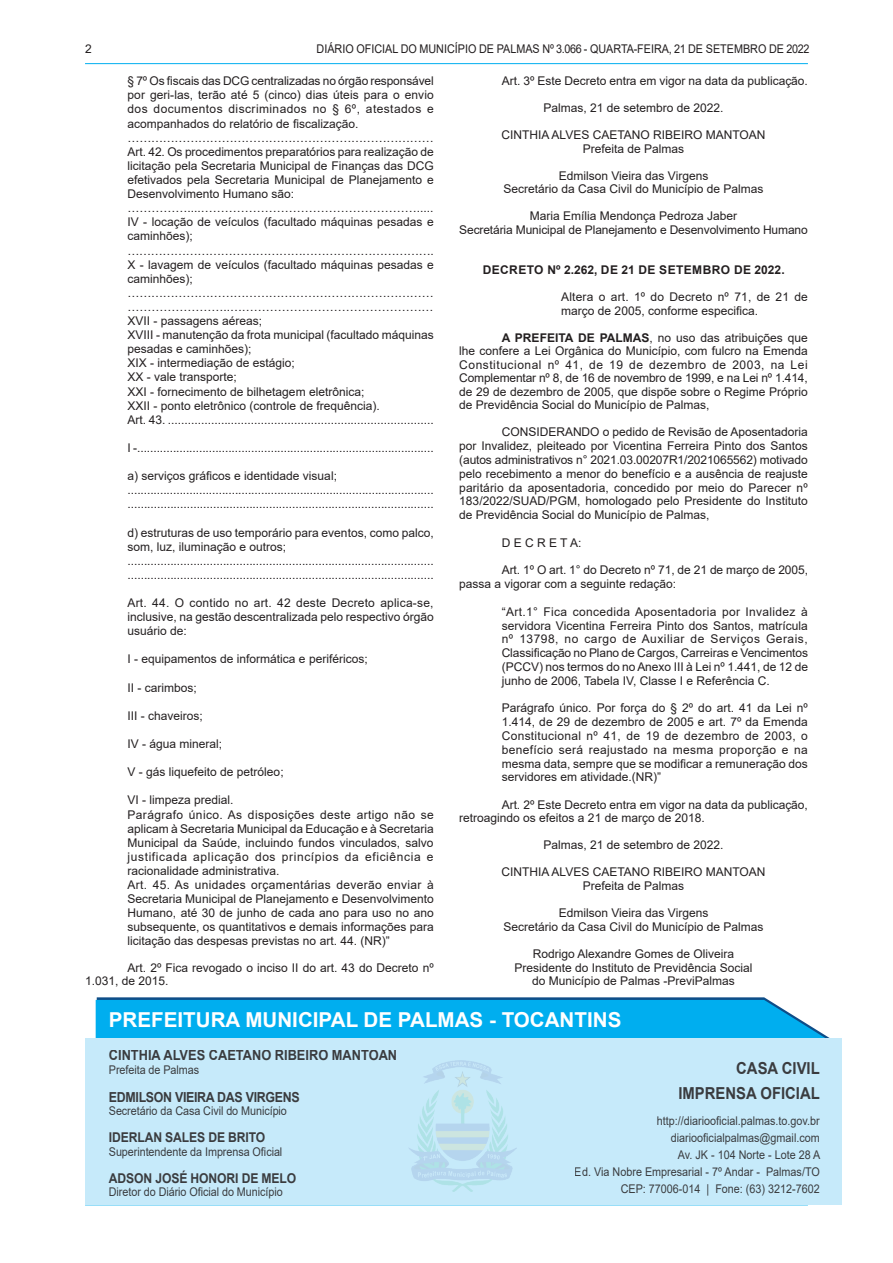
<style>
.page{position:relative;width:893px;height:1263px;background:#fff}
.page>*{position:absolute;margin:0;border:0;box-sizing:border-box;transform-origin:0 0}
.t1{font:700 20.55px "Arial";color:#fff}
.t2{font:700 16.5px/25.7px "Arial";color:#231f20;text-align:right;scale:.9 1}
.t3{font:700 14.25px "Arial";color:#231f20;scale:.9 1}
.t4{font:700 13.8px "Arial";letter-spacing:-.025em;color:#231f20;scale:.9 1}
.t5{font:700 13.5px "Arial";letter-spacing:-.01em;color:#231f20;scale:.9 1}
.t6{font:12px/14.1px "Arial";color:#231f20}
.t7{font:12px/17.1px "Arial";color:#231f20;text-align:right;scale:.9 1}
.t8{font:700 12px "Arial";letter-spacing:.035em;color:#231f20}
.s1{font-weight:700}
</style>
<div class="page">
<hr style="left:85px;top:63px;width:723px;height:1px;background:#00aeef">
<hr style="left:85px;top:1204px;width:723px;height:1px;background:#00aeef">
<svg style="left:96px;top:997px;width:734px;height:41px;background:#0eace9"></svg>
<div style="left:85px;top:1038px;width:757px;height:166px;background:#c6eafa"></div>
<img style="left:409px;top:1061px;width:107px;height:130px">
<p class="t6" style="left:85px;top:41px;width:8px">2</p>
<p class="t7" style="left:317px;top:40px;width:549px">DIÁRIO OFICIAL DO MUNICÍPIO DE PALMAS Nº 3.066 - QUARTA-FEIRA, 21 DE SETEMBRO DE 2022</p>
<p class="t6" style="left:128px;top:74px;width:308px">§ 7º Os fiscais das DCG centralizadas no órgão responsável por geri-las, terão até 5 (cinco) dias úteis para o envio dos documentos discriminados no § 6º, atestados e acompanhados do relatório de fiscalização. …………………………………………………………………… Art. 42. Os procedimentos preparatórios para realização de licitação pela Secretaria Municipal de Finanças das DCG efetivados pela Secretaria Municipal de Planejamento e Desenvolvimento Humano são: ……………....……………………………………………….....<br>IV - locação de veículos (facultado máquinas pesadas e caminhões); …………………………………………………………………….<br>X - lavagem de veículos (facultado máquinas pesadas e caminhões); …………………………………………………………………… ……………………..…………………………………………… XVII - passagens aéreas;<br>XVIII - manutenção da frota municipal (facultado máquinas pesadas e caminhões);<br>XIX - intermediação de estágio;<br>XX - vale transporte;<br>XXI - fornecimento de bilhetagem eletrônica;<br>XXII - ponto eletrônico (controle de frequência).<br>Art. 43. ................................................................................</p>
<p class="t6" style="left:128px;top:441px;width:308px">I -...........................................................................................</p>
<p class="t6" style="left:128px;top:469px;width:308px">a) serviços gráficos e identidade visual; .............................................................................................. .............................................................................................</p>
<p class="t6" style="left:128px;top:525px;width:308px">d) estruturas de uso temporário para eventos, como palco, som, luz, iluminação e outros; ............................................................................................. .............................................................................................</p>
<p class="t6" style="left:128px;top:596px;width:308px;text-align:justify">Art. 44. O contido no art. 42 deste Decreto aplica-se, inclusive, na gestão descentralizada pelo respectivo órgão usuário de:</p>
<p class="t6" style="left:128px;top:652px;width:242px">I - equipamentos de informática e periféricos;</p>
<p class="t6" style="left:128px;top:680px;width:71px">II - carimbos;</p>
<p class="t6" style="left:128px;top:708px;width:77px">III - chaveiros;</p>
<p class="t6" style="left:128px;top:737px;width:96px">IV - água mineral;</p>
<p class="t6" style="left:128px;top:765px;width:158px">V - gás liquefeito de petróleo;</p>
<p class="t6" style="left:128px;top:793px;width:308px">VI - limpeza predial.<br>Parágrafo único. As disposições deste artigo não se aplicam à Secretaria Municipal da Educação e à Secretaria Municipal da Saúde, incluindo fundos vinculados, salvo justificada aplicação dos princípios da eficiência e racionalidade administrativa.<br>Art. 45. As unidades orçamentárias deverão enviar à Secretaria Municipal de Planejamento e Desenvolvimento Humano, até 30 de junho de cada ano para uso no ano subsequente, os quantitativos e demais informações para licitação das despesas previstas no art. 44. (NR)”</p>
<p class="t6" style="left:85px;top:961px;width:350px;line-height:13.5px;text-indent:43px">Art. 2º Fica revogado o inciso II do art. 43 do Decreto nº<br>1.031, de 2015.</p>
<p class="t6" style="left:502px;top:74px;width:308px">Art. 3º Este Decreto entra em vigor na data da publicação.</p>
<p class="t6" style="left:543px;top:101px;width:182px">Palmas, 21 de setembro de 2022.</p>
<p class="t6" style="left:502px;top:128px;width:266px;line-height:13.5px;text-align:center">CINTHIA ALVES CAETANO RIBEIRO MANTOAN<br>Prefeita de Palmas</p>
<p class="t6" style="left:503px;top:169px;width:262px;line-height:13.5px;text-align:center">Edmilson Vieira das Virgens<br>Secretário da Casa Civil do Município de Palmas</p>
<p class="t6" style="left:459px;top:209px;width:350px;line-height:13.5px;text-align:center">Maria Emília Mendonça Pedroza Jaber<br>Secretária Municipal de Planejamento e Desenvolvimento Humano</p>
<p class="t8" style="left:483px;top:262px;width:303px">DECRETO Nº 2.262, DE 21 DE SETEMBRO DE 2022.</p>
<p class="t6" style="left:561px;top:290px;width:248px;line-height:13.5px">Altera o art. 1º do Decreto nº 71, de 21 de março de 2005, conforme especifica.</p>
<p class="t6" style="left:459px;top:331px;width:350px;line-height:13.5px;text-align:justify;text-indent:43px"><span class="s1">A PREFEITA DE PALMAS</span>, no uso das atribuições que lhe confere a Lei Orgânica do Município, com fulcro na Emenda Constitucional nº 41, de 19 de dezembro de 2003, na Lei Complementar nº 8, de 16 de novembro de 1999, e na Lei nº 1.414, de 29 de dezembro de 2005, que dispõe sobre o Regime Próprio de Previdência Social do Município de Palmas,</p>
<p class="t6" style="left:459px;top:425px;width:350px;text-align:justify;text-indent:43px">CONSIDERANDO o pedido de Revisão de Aposentadoria por Invalidez, pleiteado por Vicentina Ferreira Pinto dos Santos (autos administrativos n° 2021.03.00207R1/2021065562) motivado pelo recebimento a menor do benefício e a ausência de reajuste paritário da aposentadoria, concedido por meio do Parecer nº 183/2022/SUAD/PGM, homologado pelo Presidente do Instituto de Previdência Social do Município de Palmas,</p>
<p class="t6" style="left:502px;top:535px;width:81px">D E C R E T A:</p>
<p class="t6" style="left:459px;top:563px;width:350px;text-indent:43px">Art. 1º O art. 1° do Decreto nº 71, de 21 de março de 2005, passa a vigorar com a seguinte redação:</p>
<p class="t6" style="left:502px;top:604px;width:308px;text-align:justify">“Art.1° Fica concedida Aposentadoria por Invalidez à servidora Vicentina Ferreira Pinto dos Santos, matrícula nº 13798, no cargo de Auxiliar de Serviços Gerais, Classificação no Plano de Cargos, Carreiras e Vencimentos (PCCV) nos termos do no Anexo III à Lei nº 1.441, de 12 de junho de 2006, Tabela IV, Classe I e Referência C.</p>
<p class="t6" style="left:502px;top:701px;width:308px;text-align:justify">Parágrafo único. Por força do § 2º do art. 41 da Lei nº 1.414, de 29 de dezembro de 2005 e art. 7º da Emenda Constitucional nº 41, de 19 de dezembro de 2003, o benefício será reajustado na mesma proporção e na mesma data, sempre que se modificar a remuneração dos servidores em atividade.(NR)”</p>
<p class="t6" style="left:459px;top:797px;width:350px;line-height:13.6px;text-indent:43px">Art. 2º Este Decreto entra em vigor na data da publicação, retroagindo os efeitos a 21 de março de 2018.</p>
<p class="t6" style="left:543px;top:838px;width:182px">Palmas, 21 de setembro de 2022.</p>
<p class="t6" style="left:502px;top:865px;width:266px;line-height:13.6px;text-align:center">CINTHIA ALVES CAETANO RIBEIRO MANTOAN<br>Prefeita de Palmas</p>
<p class="t6" style="left:503px;top:906px;width:262px;line-height:13.6px;text-align:center">Edmilson Vieira das Virgens<br>Secretário da Casa Civil do Município de Palmas</p>
<p class="t6" style="left:514px;top:947px;width:240px;line-height:13.5px;text-align:center">Rodrigo Alexandre Gomes de Oliveira<br>Presidente do Instituto de Previdência Social do Município de Palmas -PreviPalmas</p>
<h1 class="t1" style="left:109px;top:1005px;width:514px">PREFEITURA MUNICIPAL DE PALMAS - TOCANTINS</h1>
<p class="t3" style="left:109px;top:1045px;width:322px">CINTHIA ALVES CAETANO RIBEIRO MANTOAN</p>
<p class="t7" style="left:109px;top:1061px;width:102px">Prefeita de Palmas</p>
<p class="t4" style="left:109px;top:1087px;width:214px">EDMILSON VIEIRA DAS VIRGENS</p>
<p class="t7" style="left:109px;top:1102px;width:199px">Secretário da Casa Civil do Município</p>
<p class="t5" style="left:109px;top:1128px;width:175px">IDERLAN SALES DE BRITO</p>
<p class="t7" style="left:109px;top:1143px;width:194px">Superintendente da Imprensa Oficial</p>
<p class="t5" style="left:109px;top:1169px;width:210px">ADSON JOSÉ HONORI DE MELO</p>
<p class="t7" style="left:109px;top:1183px;width:195px">Diretor do Diário Oficial do Município</p>
<h2 class="t2" style="left:678px;top:1055px;width:159px">CASA CIVIL<br>IMPRENSA OFICIAL</h2>
<p class="t7" style="left:575px;top:1112px;width:274px">http://diariooficial.palmas.to.gov.br diariooficialpalmas@gmail.com<br>Av. JK - 104 Norte - Lote 28 A<br>Ed. Via Nobre Empresarial - 7º Andar - Palmas/TO CEP: 77006-014 | Fone: (63) 3212-7602</p>
</div>
